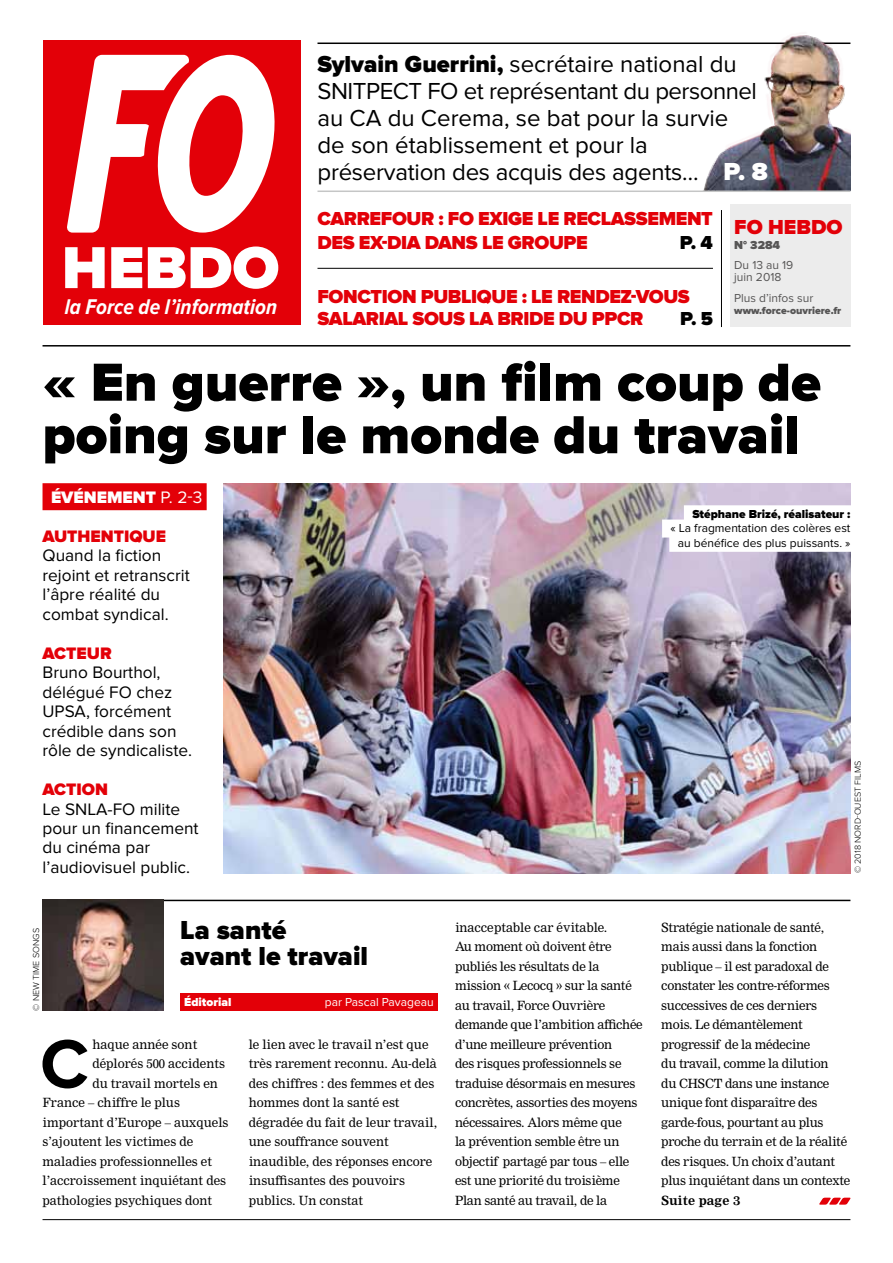
<style>
.page{position:relative;width:893px;height:1263px;background:#fff}
.page>*{position:absolute;margin:0;border:0;box-sizing:border-box;transform-origin:0 0}
.t1{font:700 70.95px "Proxima Nova";color:#000}
.t2{font:900 61.35px "Proxima Nova";color:#fff}
.t3{font:900 55.5px/52.5px "Proxima Nova";color:#000}
.t4{font:900 27px/25.5px "Proxima Nova";color:#000}
.t5{font:24px/27px "Proxima Nova";color:#000}
.t6{font:italic 700 22.05px "Proxima Nova Cond";color:#fff}
.t7{font:900 21px "Proxima Nova";color:#e30008}
.t8{font:900 19.5px/23.5px "Proxima Nova";letter-spacing:-.02em;color:#e30008}
.t9{font:900 19.5px "Proxima Nova";color:#000}
.t10{font:17.25px/19.5px "Proxima Nova";color:#000}
.t11{font:900 17.25px "Proxima Nova";color:#e30008}
.t12{font:900 17.25px "Proxima Nova";color:#fff}
.t13{font:12.45px/19.5px "Nimrod";letter-spacing:-.02em;color:#000}
.t14{font:12.45px/19.5px "Nimrod";color:#000}
.t15{font:700 12.45px "Nimrod";color:#000}
.t16{font:12px/14.2px "Proxima Nova";color:#000;text-align:right}
.t17{font:12px/12px "Proxima Nova";color:#565555}
.t18{font:900 12px "Proxima Nova";color:#000}
.t19{font:12px "Proxima Nova";color:#fff}
.t20{font:900 12px "Proxima Nova";color:#fff}
.t21{font:900 12px "Proxima Nova";color:#565555}
.t22{font:900 10.5px "Proxima Nova";color:#565555}
.t23{font:300 9px "Proxima Nova";color:#000}
.s1{font-weight:900}
.s2{font-weight:900;font-size:25.5px;color:#fff}
.s3{font-weight:400}
</style>
<div class="page">
<div style="left:180px;top:993px;width:258px;height:18px;background:#e30008"></div>
<hr style="left:43px;top:900px;width:807px;height:1px;background:#000">
<svg style="left:819px;top:1198px;width:32px;height:7px"></svg>
<hr style="left:43px;top:1219px;width:807px;height:1px;background:#000">
<img style="left:43px;top:900px;width:120px;height:111px">
<hr style="left:317px;top:43px;width:533px;height:1px;background:#000">
<img style="left:691px;top:35px;width:159px;height:155px">
<div style="left:43px;top:40px;width:257px;height:285px;background:#e30008"></div>
<img style="left:224px;top:483px;width:626px;height:390px">
<hr style="left:43px;top:345px;width:807px;height:2px;background:#000">
<hr style="left:317px;top:191px;width:533px;height:1px;background:#c5c6c6">
<hr style="left:317px;top:268px;width:396px;height:1px;background:#000">
<hr style="left:721px;top:210px;width:1px;height:117px;background:#000">
<svg style="left:67px;top:55px;width:208px;height:178px"></svg>
<div style="left:684px;top:505px;width:175px;height:18px;background:#fff"></div>
<div style="left:662px;top:519px;width:197px;height:18px;background:#fff"></div>
<div style="left:669px;top:534px;width:190px;height:18px;background:#fff"></div>
<div style="left:43px;top:483px;width:164px;height:27px;background:#e30008"></div>
<div style="left:730px;top:204px;width:120px;height:123px;background:#ececec"></div>
<h2 class="t2" style="left:62px;top:232px;width:219px">HEBDO</h2>
<h3 class="t6" style="left:65px;top:294px;width:214px">la Force de l’information</h3>
<h3 class="t5" style="left:317px;top:51px;width:452px"><span class="s1">SYLVAIN GUERRINI,</span> secrétaire national du SNITPECT FO et représentant du personnel au CA du Cerema, se bat pour la survie<br>de son établissement et pour la préservation des acquis des agents… <span class="s2">P. 8</span></h3>
<h3 class="t8" style="left:317px;top:208px;width:397px">CARREFOUR : FO EXIGE LE RECLASSEMENT<br>DES EX-DIA DANS LE GROUPE</h3>
<h3 class="t9" style="left:680px;top:231px;width:35px">P. 4</h3>
<h3 class="t8" style="left:317px;top:287px;width:374px;line-height:21.5px">FONCTION PUBLIQUE : LE RENDEZ-VOUS<br>SALARIAL SOUS LA BRIDE DU PPCR</h3>
<h3 class="t9" style="left:680px;top:307px;width:34px">P. 5</h3>
<h3 class="t7" style="left:734px;top:215px;width:79px">FO HEBDO</h3>
<p class="t21" style="left:734px;top:238px;width:47px">N° 3284</p>
<p class="t17" style="left:734px;top:259px;width:61px">Du 13 au 19 juin 2018</p>
<p class="t17" style="left:734px;top:292px;width:81px">Plus d’infos sur</p>
<p class="t22" style="left:734px;top:304px;width:109px">WWW.FORCE-OUVRIERE.FR</p>
<h3 class="t3" style="left:43px;top:358px;width:780px">« EN GUERRE », UN FILM COUP DE<br>POING SUR LE MONDE DU TRAVAIL</h3>
<h3 class="t12" style="left:51px;top:487px;width:153px">ÉVÉNEMENT <span class="s3">P. 2-3</span></h3>
<h3 class="t11" style="left:43px;top:526px;width:124px">AUTHENTIQUE</h3>
<h3 class="t10" style="left:43px;top:546px;width:149px">Quand la fiction rejoint et retranscrit l’âpre réalité du combat syndical.</h3>
<h3 class="t11" style="left:43px;top:643px;width:71px">ACTEUR</h3>
<h3 class="t10" style="left:43px;top:663px;width:151px">Bruno Bourthol, délégué FO chez<br>UPSA, forcément crédible dans son rôle de syndicaliste.</h3>
<h3 class="t11" style="left:43px;top:779px;width:67px">ACTION</h3>
<h3 class="t10" style="left:43px;top:799px;width:158px">Le SNLA-FO milite pour un financement du cinéma par l’audiovisuel public.</h3>
<p class="t23" style="left:31px;top:1011px;width:84px;rotate:-90deg">© New time songs</p>
<h3 class="t4" style="left:180px;top:918px;width:189px">LA SANTÉ<br>AVANT LE TRAVAIL</h3>
<p class="t20" style="left:184px;top:995px;width:49px">ÉDITORIAL</p>
<p class="t19" style="left:325px;top:995px;width:110px">par Pascal Pavageau</p>
<h1 class="t1" style="left:40px;top:1023px;width:50px">C</h1>
<p class="t14" style="left:92px;top:1034px;width:106px">haque année sont</p>
<p class="t14" style="left:92px;top:1054px;width:134px">déplorés 500 accidents</p>
<p class="t14" style="left:92px;top:1073px;width:127px">du travail mortels en</p>
<p class="t14" style="left:43px;top:1093px;width:139px">France – chiffre le plus</p>
<p class="t14" style="left:43px;top:1112px;width:188px">important d’Europe – auxquels</p>
<p class="t14" style="left:43px;top:1132px;width:152px">s’ajoutent les victimes de</p>
<p class="t14" style="left:43px;top:1151px;width:171px">maladies professionnelles et</p>
<p class="t14" style="left:43px;top:1171px;width:185px">l’accroissement inquiétant des</p>
<p class="t14" style="left:43px;top:1190px;width:171px">pathologies psychiques dont</p>
<p class="t14" style="left:249px;top:1034px;width:190px">le lien avec le travail n’est que très rarement reconnu. Au-delà des chiffres : des femmes et des hommes dont la santé est dégradée du fait de leur travail, une souffrance souvent inaudible, des réponses encore insuffisantes des pouvoirs publics. Un constat</p>
<p class="t18" style="left:692px;top:507px;width:160px">STÉPHANE BRIZÉ, RÉALISATEUR :</p>
<p class="t16" style="left:671px;top:521px;width:181px">« La fragmentation des colères est au bénéfice des plus puissants. »</p>
<p class="t23" style="left:853px;top:873px;width:112px;rotate:-90deg">© 2018 NORD-OUEST FILMS</p>
<p class="t13" style="left:455px;top:917px;width:189px">inacceptable car évitable.<br>Au moment où doivent être publiés les résultats de la mission « Lecocq » sur la santé au travail, Force Ouvrière demande que l’ambition affichée d’une meilleure prévention<br>des risques professionnels se traduise désormais en mesures concrètes, assorties des moyens nécessaires. Alors même que<br>la prévention semble être un objectif partagé par tous – elle est une priorité du troisième<br>Plan santé au travail, de la</p>
<p class="t13" style="left:661px;top:917px;width:191px">Stratégie nationale de santé, mais aussi dans la fonction publique – il est paradoxal de constater les contre-réformes successives de ces derniers mois. Le démantèlement progressif de la médecine<br>du travail, comme la dilution<br>du CHSCT dans une instance unique font disparaître des garde-fous, pourtant au plus proche du terrain et de la réalité des risques. Un choix d’autant plus inquiétant dans un contexte</p>
<p class="t15" style="left:661px;top:1193px;width:81px">Suite page 3</p>
</div>
